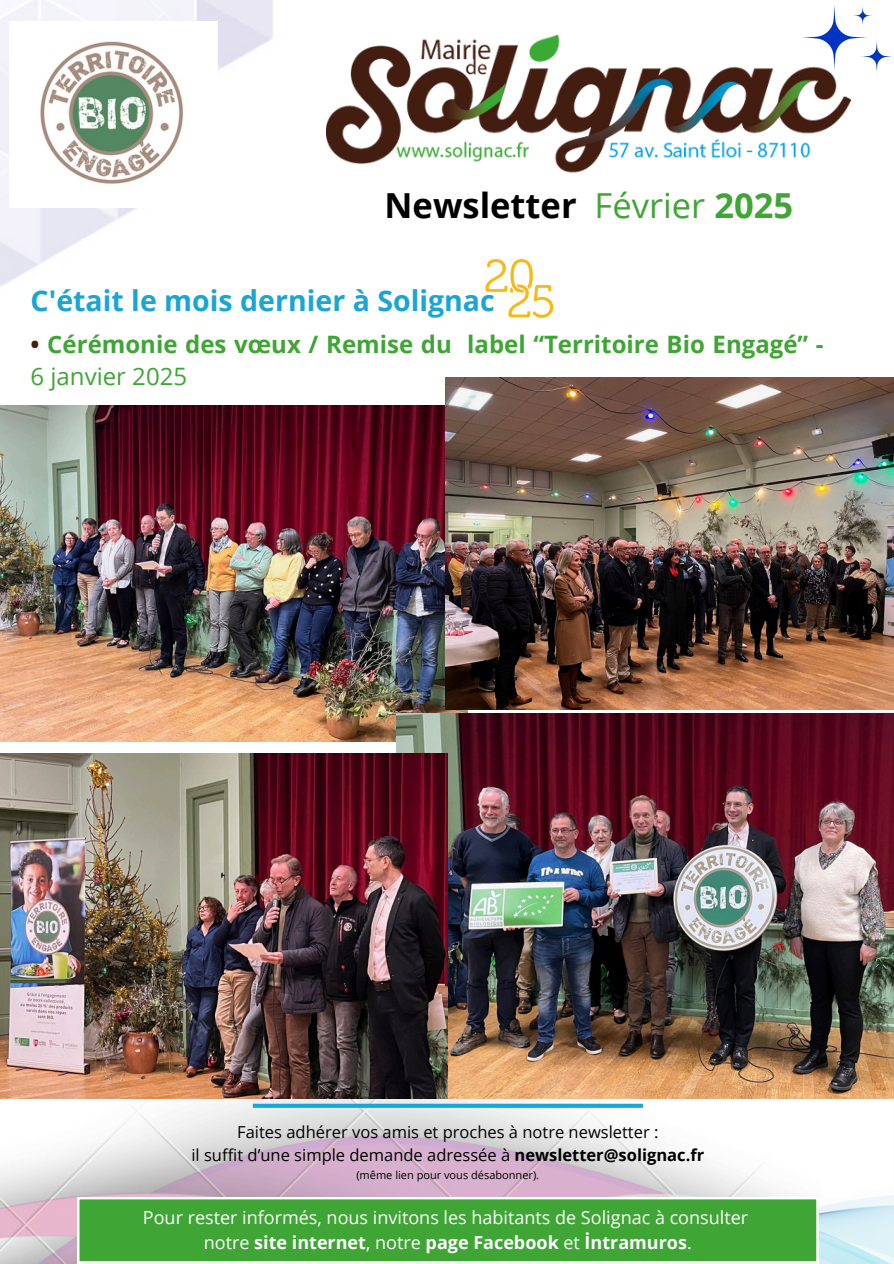
<style>
.page{position:relative;width:894px;height:1264px;background:#fff}
.page>*{position:absolute;margin:0;border:0;box-sizing:border-box;transform-origin:0 0}
.t1{font:700 34.5px "Open Sans";color:#000}
.t2{font:700 28.5px "Open Sans";color:#19a6d4}
.t3{font:700 24px/32.7px "Open Sans";color:#3fa535}
.t4{font:18px/24.8px "Open Sans";color:#fff;text-align:center}
.t5{font:16.5px "Open Sans";color:#000}
.t6{font:10.95px "Open Sans";color:#000}
.s1{font-weight:400;color:#3fa535}
.s2{color:#3fa535}
.s3{color:#431e11}
.s4{font-weight:400}
.s5{font-weight:700}
</style>
<div class="page">
<img style="left:0;top:1098px;width:893px;height:165px">
<img style="left:326px;top:35px;width:524px;height:138px">
<svg style="left:796px;top:5px;width:97px;height:70px"></svg>
<img style="left:0;top:405px;width:467px;height:336px">
<img style="left:445px;top:377px;width:448px;height:332px">
<img style="left:396px;top:714px;width:497px;height:384px">
<img style="left:38px;top:38px;width:147px;height:148px">
<svg style="left:485px;top:259px;width:68px;height:58px"></svg>
<img style="left:0;top:753px;width:447px;height:345px">
<svg style="left:77px;top:1197px;width:741px;height:66px"></svg>
<svg style="left:253px;top:1103px;width:389px;height:4px;fill:#19a6d4"></svg>
<p class="t1" style="left:384px;top:181px;width:410px">Newsletter <span class="s1">Février</span> <span class="s2">2025</span></p>
<p class="t2" style="left:31px;top:280px;width:465px">C'était le mois dernier à Solignac</p>
<p class="t3" style="left:31px;top:327px;width:794px"><span class="s3">•</span> Cérémonie des vœux / Remise du label “Territoire Bio Engagé” -<br><span class="s4">6 janvier 2025</span></p>
<p class="t5" style="left:237px;top:1120px;width:422px">Faites adhérer vos amis et proches à notre newsletter :</p>
<h1 class="t5" style="left:191px;top:1143px;width:514px">il suffit d’une simple demande adressée à <span class="s5">newsletter@solignac.fr</span></h1>
<p class="t6" style="left:356px;top:1167px;width:184px">(même lien pour vous désabonner).</p>
<p class="t4" style="left:143px;top:1204px;width:606px">Pour rester informés, nous invitons les habitants de Solignac à consulter notre <span class="s5">site internet</span>, notre <span class="s5">page Facebook</span> et <span class="s5">İntramuros</span>.</p>
</div>
